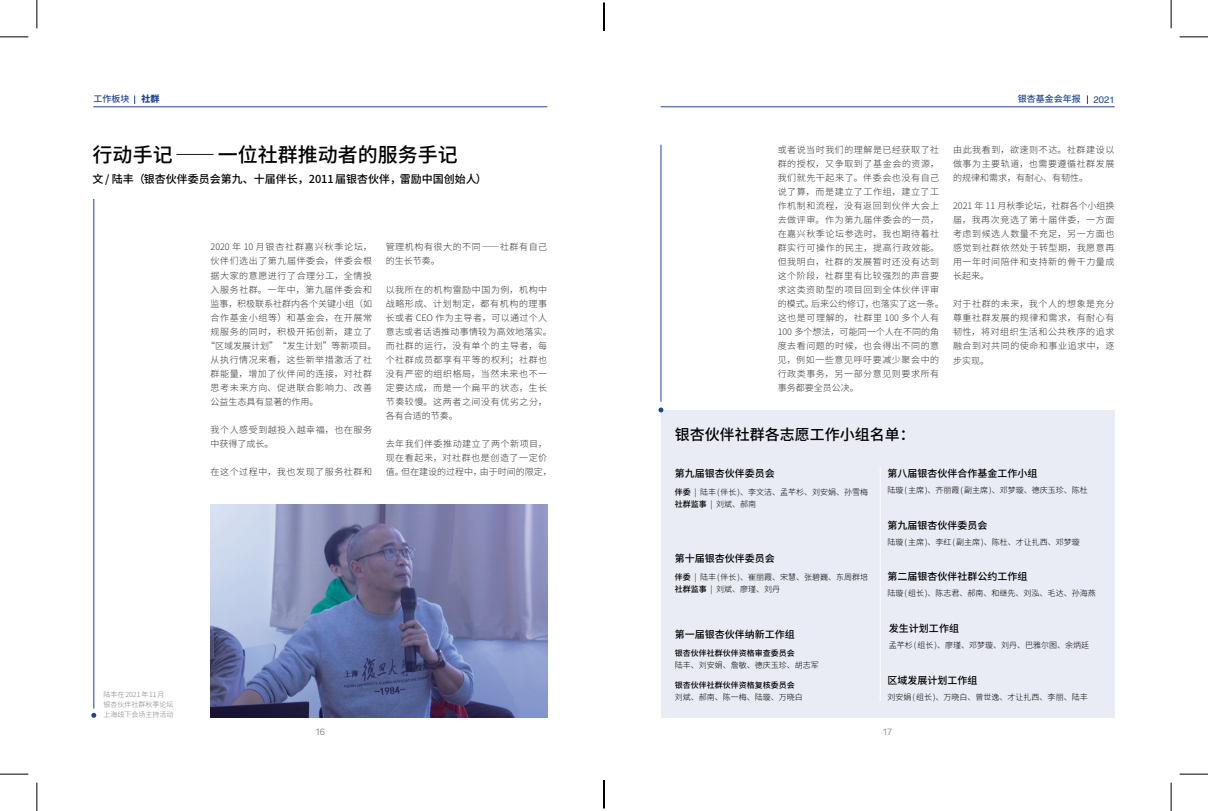
<style>
.page{position:relative;width:1208px;height:811px;background:#fff}
.page>*{position:absolute;margin:0;border:0;box-sizing:border-box;transform-origin:0 0}
.t1{font:500 20px "Noto Sans CJ Ksc";color:#000}
.t2{font:500 15px "Noto Sans CJ Ksc";color:#000}
.t3{font:500 11px "Noto Sans CJ Ksc";color:#000}
.t4{font:500 10px "Noto Sans CJ Ksc";color:#000}
.t5{font:9.5px "Helvetica";color:#1e4592}
.t6{font:300 9px/14px "Noto Sans CJ Ksc";letter-spacing:.065em;color:#333}
.t7{font:300 9px "Noto Sans CJ Ksc";color:#333}
.t8{font:300 9px "Noto Sans CJ Ksc";letter-spacing:.09em;color:#333}
.t9{font:500 9px "Noto Sans CJ Ksc";color:#1e4592}
.t10{font:9px "FZJUNH ZHUNJW GB1 0";color:#818386;scale:1.11 1}
.t11{font:900 9px "Noto Sans CJ Ksc";color:#1e4592}
.t12{font:300 8px "Noto Sans CJ Ksc";color:#000}
.t13{font:500 8px "Noto Sans CJ Ksc";color:#000}
.t14{font:300 7px "Noto Sans CJ Ksc";color:#808080}
.s1{font-weight:500}
</style>
<div class="page">
<hr style="left:93px;top:107px;width:454px;height:1px;background:#1e4592">
<img style="left:210px;top:505px;width:337px;height:212px">
<hr style="left:660px;top:107px;width:454px;height:1px;background:#1e4592">
<hr style="left:94px;top:199px;width:1px;height:509px;background:#1e4592">
<svg style="left:91px;top:713px;width:5px;height:5px"></svg>
<div style="left:660px;top:410px;width:454px;height:307px;background:#e9ecf4"></div>
<hr style="left:660px;top:145px;width:1px;height:257px;background:#1e4592">
<hr style="left:880px;top:468px;width:1px;height:233px;background:#fff">
<svg style="left:658px;top:407px;width:5px;height:5px"></svg>
<svg style="left:0;top:37px;width:28px;height:1px"></svg>
<svg style="left:1179px;top:37px;width:29px;height:1px"></svg>
<svg style="left:0;top:774px;width:28px;height:1px"></svg>
<svg style="left:1179px;top:774px;width:29px;height:1px"></svg>
<svg style="left:37px;top:0;width:1px;height:28px"></svg>
<svg style="left:37px;top:782px;width:1px;height:29px"></svg>
<svg style="left:1170px;top:0;width:2px;height:28px"></svg>
<svg style="left:1170px;top:782px;width:2px;height:29px"></svg>
<svg style="left:603px;top:3px;width:2px;height:28px"></svg>
<svg style="left:603px;top:780px;width:2px;height:28px"></svg>
<p class="t9" style="left:94px;top:94px;width:37px">工作板块</p>
<p class="t11" style="left:141px;top:94px;width:19px">社群</p>
<p class="t9" style="left:1018px;top:94px;width:64px">银杏基金会年报</p>
<p class="t5" style="left:1093px;top:92px;width:23px">2021</p>
<p class="t1" style="left:93px;top:144px;width:366px">行动手记 —— 一位社群推动者的服务手记</p>
<p class="t3" style="left:93px;top:173px;width:396px">文 / 陆丰（银杏伙伴委员会第九、十届伴长，2011 届银杏伙伴，雷励中国创始人）</p>
<p class="t8" style="left:210px;top:242px;width:163px">2020 年 10 月银杏社群嘉兴秋季论坛，</p>
<p class="t6" style="left:210px;top:254px;width:163px">伙伴们选出了第九届伴委会，伴委会根</p>
<p class="t6" style="left:210px;top:268px;width:163px">据大家的意愿进行了合理分工，全情投</p>
<p class="t6" style="left:210px;top:282px;width:163px">入服务社群。一年中，第九届伴委会和</p>
<p class="t7" style="left:210px;top:298px;width:163px">监事，积极联系社群内各个关键小组（如</p>
<p class="t6" style="left:210px;top:310px;width:163px">合作基金小组等）和基金会，在开展常</p>
<p class="t6" style="left:210px;top:324px;width:163px">规服务的同时，积极开拓创新，建立了</p>
<p class="t7" style="left:206px;top:340px;width:172px">“区域发展计划”“发生计划”等新项目。</p>
<p class="t6" style="left:210px;top:352px;width:163px">从执行情况来看，这些新举措激活了社</p>
<p class="t6" style="left:210px;top:366px;width:163px">群能量，增加了伙伴间的连接，对社群</p>
<p class="t6" style="left:210px;top:380px;width:163px">思考未来方向、促进联合影响力、改善</p>
<p class="t7" style="left:210px;top:396px;width:109px">公益生态具有显著的作用。</p>
<p class="t6" style="left:210px;top:422px;width:163px">我个人感受到越投入越幸福，也在服务中获得了成长。</p>
<p class="t6" style="left:210px;top:464px;width:163px">在这个过程中，我也发现了服务社群和</p>
<p class="t6" style="left:386px;top:240px;width:163px">管理机构有很大的不同——社群有自己的生长节奏。</p>
<p class="t6" style="left:386px;top:282px;width:168px">以我所在的机构雷励中国为例，机构中战略形成、计划制定，都有机构的理事长或者 CEO 作为主导者，可以通过个人意志或者话语推动事情较为高效地落实。而社群的运行，没有单个的主导者，每个社群成员都享有平等的权利；社群也没有严密的组织格局，当然未来也不一定要达成，而是一个扁平的状态，生长节奏较慢。这两者之间没有优劣之分，各有合适的节奏。</p>
<p class="t6" style="left:386px;top:436px;width:167px">去年我们伴委推动建立了两个新项目，现在看起来，对社群也是创造了一定价值。但在建设的过程中，由于时间的限定，</p>
<p class="t14" style="left:104px;top:690px;width:62px">陆丰在 2021年 11月</p>
<p class="t14" style="left:104px;top:700px;width:71px">银杏伙伴社群秋季论坛</p>
<p class="t14" style="left:104px;top:710px;width:71px">上海线下会场主持活动</p>
<p class="t6" style="left:777px;top:142px;width:167px">或者说当时我们的理解是已经获取了社群的授权，又争取到了基金会的资源，我们就先干起来了。伴委会也没有自己说了算，而是建立了工作组，建立了工作机制和流程，没有返回到伙伴大会上去做评审。作为第九届伴委会的一员，在嘉兴秋季论坛参选时，我也期待着社群实行可操作的民主，提高行政效能。但我明白，社群的发展暂时还没有达到这个阶段，社群里有比较强烈的声音要求这类资助型的项目回到全体伙伴评审的模式。后来公约修订，也落实了这一条。这也是可理解的，社群里 100 多个人有<br>100 多个想法，可能同一个人在不同的角度去看问题的时候，也会得出不同的意见，例如一些意见呼吁要减少聚会中的行政类事务，另一部分意见则要求所有事务都要全员公决。</p>
<p class="t6" style="left:953px;top:142px;width:163px;text-align:justify">由此我看到，欲速则不达。社群建设以做事为主要轨道，也需要遵循社群发展的规律和需求，有耐心、有韧性。</p>
<p class="t6" style="left:953px;top:198px;width:163px;text-align:justify">2021 年 11 月秋季论坛，社群各个小组换届，我再次竞选了第十届伴委，一方面考虑到候选人数量不充足，另一方面也感觉到社群依然处于转型期，我愿意再用一年时间陪伴和支持新的骨干力量成长起来。</p>
<p class="t6" style="left:953px;top:296px;width:163px;text-align:justify">对于社群的未来，我个人的想象是充分尊重社群发展的规律和需求，有耐心有韧性，将对组织生活和公共秩序的追求融合到对共同的使命和事业追求中，逐</p>
<p class="t6" style="left:953px;top:354px;width:37px">步实现。</p>
<p class="t2" style="left:675px;top:426px;width:241px">银杏伙伴社群各志愿工作小组名单：</p>
<p class="t4" style="left:675px;top:467px;width:101px">第九届银杏伙伴委员会</p>
<p class="t12" style="left:675px;top:487px;width:195px"><span class="s1">伴委</span> | 陆丰 (伴长 )、李文洁、孟芊杉、刘安娟、孙雪梅</p>
<p class="t12" style="left:675px;top:499px;width:83px"><span class="s1">社群监事</span> | 刘斌、郝南</p>
<p class="t4" style="left:675px;top:553px;width:101px">第十届银杏伙伴委员会</p>
<p class="t12" style="left:675px;top:573px;width:195px"><span class="s1">伴委</span> | 陆丰 (伴长 )、崔丽霞、宋慧、张碧巍、东周群培</p>
<p class="t12" style="left:675px;top:585px;width:107px"><span class="s1">社群监事</span> | 刘斌、廖瑾、刘丹</p>
<p class="t4" style="left:675px;top:628px;width:121px">第一届银杏伙伴纳新工作组</p>
<p class="t13" style="left:675px;top:648px;width:121px">银杏伙伴社群伙伴资格审查委员会</p>
<p class="t12" style="left:675px;top:660px;width:145px">陆丰、刘安娟、詹敏、德庆玉珍、胡志军</p>
<p class="t13" style="left:675px;top:680px;width:121px">银杏伙伴社群伙伴资格复核委员会</p>
<p class="t12" style="left:675px;top:692px;width:129px">刘斌、郝南、陈一梅、陆璇、万晓白</p>
<p class="t4" style="left:887px;top:467px;width:152px">第八届银杏伙伴合作基金工作小组</p>
<p class="t12" style="left:887px;top:485px;width:202px">陆璇 (主席 )、齐丽霞 (副主席 )、邓梦璇、德庆玉珍、陈杜</p>
<p class="t4" style="left:887px;top:519px;width:101px">第九届银杏伙伴委员会</p>
<p class="t12" style="left:887px;top:537px;width:194px">陆璇 (主席 )、李红 (副主席 )、陈杜、才让扎西、邓梦璇</p>
<p class="t4" style="left:887px;top:571px;width:142px">第二届银杏伙伴社群公约工作组</p>
<p class="t12" style="left:887px;top:589px;width:210px">陆璇 (组长 )、陈志君、郝南、和继先、刘泓、毛达、孙海燕</p>
<p class="t4" style="left:889px;top:623px;width:71px">发生计划工作组</p>
<p class="t12" style="left:889px;top:641px;width:202px">孟芊杉 (组长 )、廖瑾、邓梦璇、刘丹、巴雅尔图、余炳廷</p>
<p class="t4" style="left:887px;top:675px;width:91px">区域发展计划工作组</p>
<p class="t12" style="left:887px;top:692px;width:202px">刘安娟 (组长 )、万晓白、曾世逸、才让扎西、李丽、陆丰</p>
<p class="t10" style="left:316px;top:726px;width:10px">16</p>
<p class="t10" style="left:883px;top:726px;width:9px">17</p>
</div>
